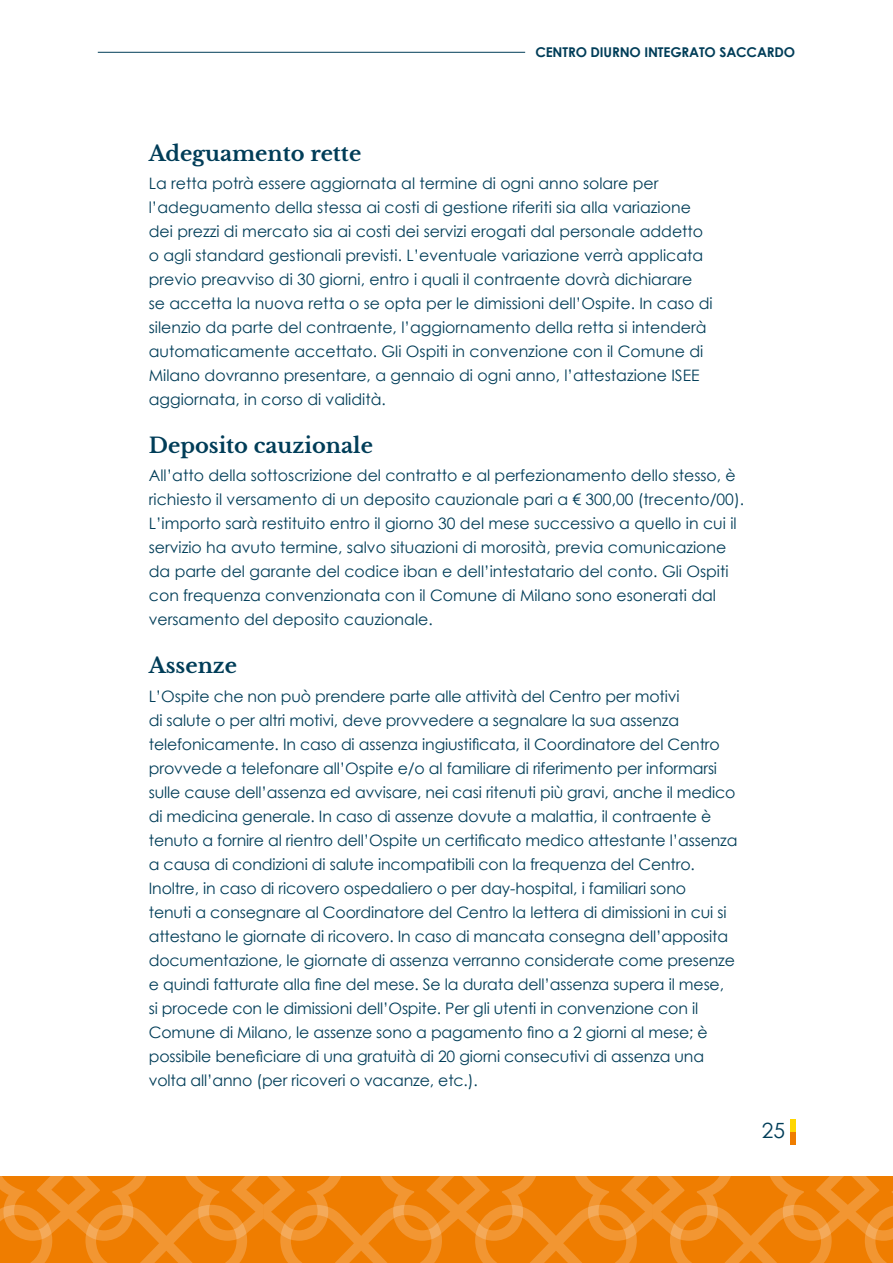
<style>
.page{position:relative;width:893px;height:1263px;background:#fff}
.page>*{position:absolute;margin:0;border:0;box-sizing:border-box;transform-origin:0 0}
.t1{font:700 21px "Libre Baskerville";color:#003d58}
.t2{font:21px "Century Gothic";color:#003d58}
.t3{font:15.75px/24px "Century Gothic";letter-spacing:-.01em;color:#003d58}
.t4{font:700 13.5px "Century Gothic";letter-spacing:-.01em;color:#003d58}
</style>
<div class="page">
<svg style="left:0;top:1176px;width:893px;height:87px;background:#f08714"></svg>
<div style="left:790px;top:1132px;width:5px;height:12px;background:#ef7d00"></div>
<div style="left:790px;top:1119px;width:5px;height:13px;background:#ffd600"></div>
<hr style="left:98px;top:52px;width:427px;height:1px;background:#003d58">
<p class="t4" style="left:535px;top:42px;width:261px">CENTRO DIURNO INTEGRATO SACCARDO</p>
<h1 class="t1" style="left:149px;top:140px;width:214px">Adeguamento rette</h1>
<p class="t3" style="left:149px;top:171px;width:565px">La retta potrà essere aggiornata al termine di ogni anno solare per l’adeguamento della stessa ai costi di gestione riferiti sia alla variazione dei prezzi di mercato sia ai costi dei servizi erogati dal personale addetto o agli standard gestionali previsti. L’eventuale variazione verrà applicata previo preavviso di 30 giorni, entro i quali il contraente dovrà dichiarare se accetta la nuova retta o se opta per le dimissioni dell’Ospite. In caso di silenzio da parte del contraente, l’aggiornamento della retta si intenderà automaticamente accettato. Gli Ospiti in convenzione con il Comune di Milano dovranno presentare, a gennaio di ogni anno, l’attestazione ISEE aggiornata, in corso di validità.</p>
<h1 class="t1" style="left:149px;top:433px;width:226px">Deposito cauzionale</h1>
<p class="t3" style="left:149px;top:463px;width:597px">All’atto della sottoscrizione del contratto e al perfezionamento dello stesso, è richiesto il versamento di un deposito cauzionale pari a € 300,00 (trecento/00).<br>L’importo sarà restituito entro il giorno 30 del mese successivo a quello in cui il servizio ha avuto termine, salvo situazioni di morosità, previa comunicazione da parte del garante del codice iban e dell’intestatario del conto. Gli Ospiti con frequenza convenzionata con il Comune di Milano sono esonerati dal versamento del deposito cauzionale.</p>
<h1 class="t1" style="left:149px;top:653px;width:90px">Assenze</h1>
<p class="t3" style="left:149px;top:684px;width:590px">L’Ospite che non può prendere parte alle attività del Centro per motivi<br>di salute o per altri motivi, deve provvedere a segnalare la sua assenza telefonicamente. In caso di assenza ingiustificata, il Coordinatore del Centro provvede a telefonare all’Ospite e/o al familiare di riferimento per informarsi sulle cause dell’assenza ed avvisare, nei casi ritenuti più gravi, anche il medico di medicina generale. In caso di assenze dovute a malattia, il contraente è tenuto a fornire al rientro dell’Ospite un certificato medico attestante l’assenza a causa di condizioni di salute incompatibili con la frequenza del Centro.<br>Inoltre, in caso di ricovero ospedaliero o per day-hospital, i familiari sono<br>tenuti a consegnare al Coordinatore del Centro la lettera di dimissioni in cui si attestano le giornate di ricovero. In caso di mancata consegna dell’apposita documentazione, le giornate di assenza verranno considerate come presenze e quindi fatturate alla fine del mese. Se la durata dell’assenza supera il mese,<br>si procede con le dimissioni dell’Ospite. Per gli utenti in convenzione con il Comune di Milano, le assenze sono a pagamento fino a 2 giorni al mese; è possibile beneficiare di una gratuità di 20 giorni consecutivi di assenza una volta all’anno (per ricoveri o vacanze, etc.).</p>
<h1 class="t2" style="left:762px;top:1116px;width:25px">25</h1>
</div>
